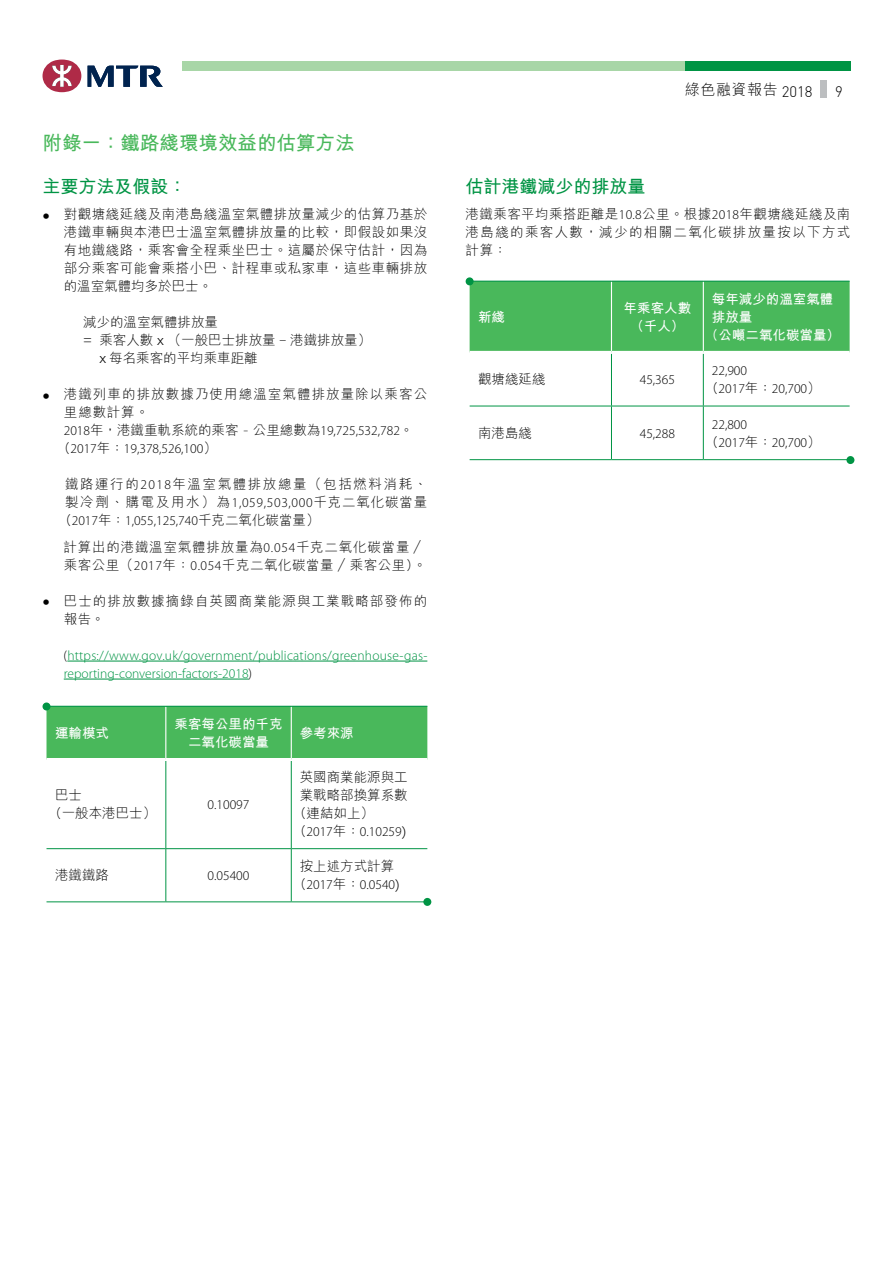
<style>
.page{position:relative;width:893px;height:1263px;background:#fff}
.page>*{position:absolute;margin:0;border:0;box-sizing:border-box;transform-origin:0 0}
.Section{font:700 19.5px "M Hei HK";color:#49b85b}
.t1{font:700 18px "M Hei HK";color:#009444}
.t2{font:300 15px "M Hei HK";letter-spacing:.035em;color:#000}
.t3{font:300 15px "DIN";color:#000}
.t4{font:300 13.5px/18px "M Hei HK";letter-spacing:.04em;color:#000;text-align:justify}
.t5{font:300 13.5px/18px "M Hei HK";letter-spacing:.08em;color:#000}
.t6{font:300 13.5px/18px "Myriad Pro";letter-spacing:.02em;color:#009444}
.t7{font:300 13.5px "Myriad Pro";color:#000}
.t8{font:300 13.5px/18px "M Hei HK";color:#000}
.t9{font:300 13.5px/18px "M Hei HK";letter-spacing:.06em;color:#000}
.t10{font:700 13.5px/18px "M Hei HK";color:#fff;text-align:center}
.s1{font-family:"Myriad Pro";font-size:30px}
.s2{font-family:"Myriad Pro"}
.s3{color:#000}
.s4{font-family:"M Hei HK"}
.s5{font-family:"DIN"}
</style>
<div class="page">
<hr style="left:67px;top:661px;width:360px;height:1px;background:#009444">
<hr style="left:64px;top:679px;width:185px;height:1px;background:#009444">
<div style="left:47px;top:707px;width:380px;height:51px;background:#49b85b"></div>
<hr style="left:165px;top:707px;width:1px;height:51px;background:#fff">
<hr style="left:291px;top:707px;width:1px;height:51px;background:#fff">
<hr style="left:165px;top:761px;width:1px;height:87px;background:#009444">
<hr style="left:291px;top:761px;width:1px;height:87px;background:#009444">
<hr style="left:165px;top:849px;width:1px;height:52px;background:#009444">
<hr style="left:291px;top:849px;width:1px;height:52px;background:#009444">
<hr style="left:47px;top:848px;width:119px;height:1px;background:#009444">
<hr style="left:166px;top:848px;width:125px;height:1px;background:#009444">
<hr style="left:291px;top:848px;width:136px;height:1px;background:#009444">
<hr style="left:47px;top:901px;width:119px;height:1px;background:#009444">
<hr style="left:166px;top:901px;width:125px;height:1px;background:#009444">
<hr style="left:291px;top:901px;width:136px;height:1px;background:#009444">
<hr style="left:47px;top:706px;width:119px;height:1px;background:#009444">
<hr style="left:166px;top:706px;width:125px;height:1px;background:#009444">
<hr style="left:291px;top:706px;width:136px;height:1px;background:#009444">
<div style="left:470px;top:282px;width:380px;height:69px;background:#49b85b"></div>
<hr style="left:611px;top:282px;width:1px;height:69px;background:#fff">
<hr style="left:703px;top:282px;width:1px;height:69px;background:#fff">
<hr style="left:611px;top:354px;width:1px;height:52px;background:#009444">
<hr style="left:703px;top:354px;width:1px;height:52px;background:#009444">
<hr style="left:611px;top:406px;width:1px;height:53px;background:#009444">
<hr style="left:703px;top:406px;width:1px;height:53px;background:#009444">
<hr style="left:470px;top:406px;width:141px;height:1px;background:#009444">
<hr style="left:611px;top:406px;width:92px;height:1px;background:#009444">
<hr style="left:703px;top:406px;width:147px;height:1px;background:#009444">
<hr style="left:470px;top:459px;width:141px;height:1px;background:#009444">
<hr style="left:611px;top:459px;width:92px;height:1px;background:#009444">
<hr style="left:703px;top:459px;width:147px;height:1px;background:#009444">
<hr style="left:470px;top:281px;width:141px;height:1px;background:#009444">
<hr style="left:611px;top:281px;width:92px;height:1px;background:#009444">
<hr style="left:703px;top:281px;width:147px;height:1px;background:#009444">
<div style="left:423px;top:898px;width:8px;height:8px;background:#009444;border-radius:50%"></div>
<div style="left:846px;top:456px;width:8px;height:8px;background:#009444;border-radius:50%"></div>
<div style="left:43px;top:702px;width:8px;height:8px;background:#009444;border-radius:50%"></div>
<div style="left:466px;top:277px;width:8px;height:8px;background:#009444;border-radius:50%"></div>
<div style="left:820px;top:81px;width:7px;height:17px;background:#bcbec0"></div>
<svg style="left:43px;top:60px;width:38px;height:32px"></svg>
<svg style="left:88px;top:66px;width:75px;height:21px"></svg>
<div style="left:182px;top:61px;width:668px;height:10px;background:#a8d6a7"></div>
<div style="left:685px;top:61px;width:165px;height:10px;background:#009444"></div>
<p class="Section" style="left:43px;top:129px;width:313px">附錄一：鐵路綫環境效益的估算方法</p>
<p class="t1" style="left:43px;top:173px;width:145px">主要方法及假設：</p>
<p class="t4" style="left:64px;top:205px;width:365px;text-indent:-21px"><span class="s1">•</span> 對觀塘綫延綫及南港島綫溫室氣體排放量減少的估算乃基於港鐵車輛與本港巴士溫室氣體排放量的比較，即假設如果沒有地鐵綫路，乘客會全程乘坐巴士。這屬於保守估計，因為部分乘客可能會乘搭小巴、計程車或私家車，這些車輛排放的溫室氣體均多於巴士。</p>
<p class="t8" style="left:83px;top:313px;width:136px">減少的溫室氣體排放量</p>
<p class="t8" style="left:100px;top:331px;width:273px;text-indent:-16px">= 乘客人數 x （一般巴士排放量 <span class="s2">–</span> 港鐵排放量）x 每名乘客的平均乘車距離</p>
<p class="t5" style="left:64px;top:385px;width:365px;text-indent:-21px"><span class="s1">•</span> 港鐵列車的排放數據乃使用總溫室氣體排放量除以乘客公里總數計算。<br><span class="s2">2018</span>年，港鐵重軌系統的乘客 - 公里總數為<span class="s2">19,725,532,782</span>。(<span class="s2">2017</span>年：<span class="s2">19,378,526,100</span>）</p>
<p class="t4" style="left:65px;top:475px;width:364px">鐵路運行的<span class="s2">2018</span>年溫室氣體排放總量（包括燃料消耗、製冷劑、購電及用水）為<span class="s2">1,059,503,000</span>千克二氧化碳當量(<span class="s2">2017</span>年：<span class="s2">1,055,125,740</span>千克二氧化碳當量）</p>
<p class="t9" style="left:64px;top:537px;width:365px">計算出的港鐵溫室氣體排放量為<span class="s2">0.054</span>千克二氧化碳當量／乘客公里（<span class="s2">2017</span>年：<span class="s2">0.054</span>千克二氧化碳當量／乘客公里)。</p>
<p class="t5" style="left:64px;top:591px;width:365px;text-indent:-21px"><span class="s1">•</span> 巴士的排放數據摘錄自英國商業能源與工業戰略部發佈的報告。</p>
<p class="t6" style="left:64px;top:646px;width:365px"><span class="s3">(</span>https://www.gov.uk/government/publications/greenhouse-gas&shy;reporting-conversion-factors-2018<span class="s3">)</span></p>
<p class="t10" style="left:55px;top:723px;width:55px">運輸模式</p>
<p class="t10" style="left:175px;top:714px;width:109px">乘客每公里的千克二氧化碳當量</p>
<p class="t10" style="left:300px;top:723px;width:55px">參考來源</p>
<p class="t4" style="left:55px;top:786px;width:28px">巴士</p>
<p class="t4" style="left:55px;top:804px;width:103px">(一般本港巴士）</p>
<p class="t7" style="left:208px;top:797px;width:43px">0.10097</p>
<p class="t4" style="left:55px;top:866px;width:55px">港鐵鐵路</p>
<p class="t7" style="left:208px;top:868px;width:43px">0.05400</p>
<p class="t8" style="left:300px;top:768px;width:109px">英國商業能源與工業戰略部換算系數</p>
<p class="t4" style="left:300px;top:804px;width:76px">(連結如上）</p>
<p class="t7" style="left:300px;top:824px;width:108px"><span class="s4">(</span>2017<span class="s4">年：</span>0.10259<span class="s4">)</span></p>
<p class="t8" style="left:300px;top:857px;width:101px">按上述方式計算(<span class="s2">2017</span>年：<span class="s2">0.0540</span>)</p>
<p class="t2" style="left:685px;top:82px;width:129px">綠色融資報告 <span class="s5">2018</span></p>
<p class="t3" style="left:835px;top:82px;width:9px">9</p>
<p class="t1" style="left:466px;top:173px;width:181px">估計港鐵減少的排放量</p>
<p class="t4" style="left:466px;top:205px;width:386px">港鐵乘客平均乘搭距離是<span class="s2">10.8</span>公里。根據<span class="s2">2018</span>年觀塘綫延綫及南港島綫的乘客人數，減少的相關二氧化碳排放量按以下方式計算：</p>
<p class="t10" style="left:478px;top:306px;width:28px">新綫</p>
<p class="t10" style="left:624px;top:297px;width:69px">年乘客人數</p>
<p class="t10" style="left:630px;top:315px;width:55px">（千人）</p>
<p class="t4" style="left:478px;top:370px;width:69px">觀塘綫延綫</p>
<p class="t7" style="left:640px;top:372px;width:37px">45,365</p>
<p class="t4" style="left:478px;top:423px;width:55px">南港島綫</p>
<p class="t7" style="left:640px;top:426px;width:37px">45,288</p>
<p class="t10" style="left:712px;top:288px;width:123px;text-align:left">每年減少的溫室氣體排放量</p>
<p class="t10" style="left:712px;top:324px;width:130px">(公噸二氧化碳當量）</p>
<p class="t7" style="left:712px;top:363px;width:37px">22,900</p>
<p class="t7" style="left:712px;top:381px;width:110px"><span class="s4">(</span>2017<span class="s4">年：</span>20,700<span class="s4">）</span></p>
<p class="t7" style="left:712px;top:417px;width:37px">22,800</p>
<p class="t7" style="left:712px;top:435px;width:110px"><span class="s4">(</span>2017<span class="s4">年：</span>20,700<span class="s4">）</span></p>
</div>
